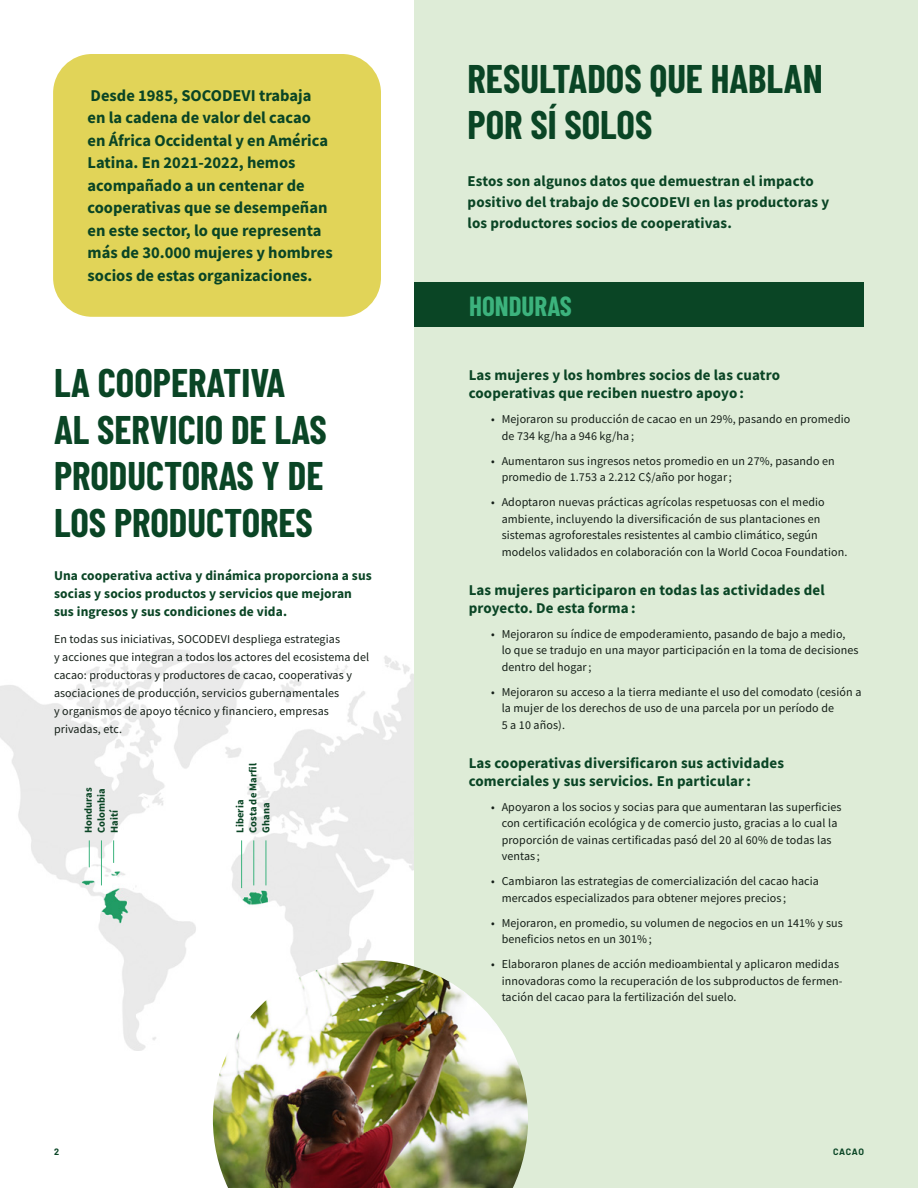
<style>
.page{position:relative;width:918px;height:1188px;background:#fff}
.page>*{position:absolute;margin:0;border:0;box-sizing:border-box;transform-origin:0 0}
.t1{font:700 39px/46.5px "Barlow Condensed";color:#0a4525}
.t2{font:700 27px "Barlow Condensed";color:#3cb37d}
.t3{font:700 16.5px/22.5px "Source Sans Pro";color:#0a4525}
.t4{font:700 15px/18px "Source Sans Pro";letter-spacing:.01em;color:#0a4525}
.t5{font:700 13.5px/18px "Source Sans Pro";letter-spacing:.01em;color:#0a4525}
.t6{font:12px/16.5px "Source Sans Pro";letter-spacing:.01em;color:#141e17}
.t7{font:700 10.5px/13px "Source Sans Pro";letter-spacing:.01em;color:#0a4525;text-align:justify}
.t8{font:700 9px "Barlow";letter-spacing:.06em;color:#0a4525}
</style>
<div class="page">
<img style="left:0;top:649px;width:414px;height:402px">
<div style="left:414px;top:0;width:504px;height:1188px;background:#deecd7"></div>
<hr style="left:241px;top:840px;width:1px;height:48px;background:#3cb37d">
<svg style="left:89px;top:840px;width:1px;height:27px"></svg>
<hr style="left:253px;top:840px;width:1px;height:45px;background:#3cb37d">
<hr style="left:101px;top:840px;width:1px;height:45px;background:#3cb37d">
<hr style="left:266px;top:840px;width:1px;height:45px;background:#3cb37d">
<svg style="left:113px;top:840px;width:1px;height:23px"></svg>
<div style="left:53px;top:54px;width:328px;height:263px;background:#e1d458;border-radius:39px"></div>
<div style="left:414px;top:282px;width:450px;height:45px;background:#0a4525"></div>
<img style="left:213px;top:960px;width:315px;height:228px">
<p class="t3" style="left:88px;top:84px;width:247px">Desde 1985, SOCODEVI trabaja<br>en la cadena de valor del cacao en África Occidental y en América<br>Latina. En 2021-2022, hemos acompañado a un centenar de cooperativas que se desempeñan en este sector, lo que representa más de 30.000 mujeres y hombres socios de estas organizaciones.</p>
<h1 class="t1" style="left:54px;top:358px;width:274px">LA COOPERATIVA<br>AL SERVICIO DE LAS<br>PRODUCTORAS Y DE<br>LOS PRODUCTORES</h1>
<p class="t5" style="left:54px;top:567px;width:319px">Una cooperativa activa y dinámica proporciona a sus socias y socios productos y servicios que mejoran sus ingresos y sus condiciones de vida.</p>
<p class="t6" style="left:54px;top:630px;width:317px;line-height:18px">En todas sus iniciativas, SOCODEVI despliega estrategias<br>y acciones que integran a todos los actores del ecosistema del cacao: productoras y productores de cacao, cooperativas y asociaciones de producción, servicios gubernamentales<br>y organismos de apoyo técnico y financiero, empresas privadas, etc.</p>
<p class="t7" style="left:82px;top:833px;width:47px;rotate:-90deg">Honduras Colombia Haití</p>
<p class="t7" style="left:233px;top:833px;width:71px;text-align:left;rotate:-90deg">Liberia<br>Costa de Marfil<br>Ghana</p>
<h1 class="t1" style="left:468px;top:54px;width:357px">RESULTADOS QUE HABLAN<br>POR SÍ SOLOS</h1>
<p class="t4" style="left:468px;top:170px;width:363px;line-height:21px">Estos son algunos datos que demuestran el impacto positivo del trabajo de SOCODEVI en las productoras y los productores socios de cooperativas.</p>
<h2 class="t2" style="left:469px;top:287px;width:104px">HONDURAS</h2>
<p class="t4" style="left:469px;top:366px;width:313px">Las mujeres y los hombres socios de las cuatro cooperativas que reciben nuestro apoyo :</p>
<p class="t6" style="left:502px;top:411px;width:350px;text-indent:-10px">• Mejoraron su producción de cacao en un 29%, pasando en promedio de 734 kg/ha a 946 kg/ha ;</p>
<p class="t6" style="left:502px;top:452px;width:335px;text-indent:-10px">• Aumentaron sus ingresos netos promedio en un 27%, pasando en promedio de 1.753 a 2.212 C$/año por hogar;</p>
<p class="t6" style="left:502px;top:494px;width:347px;text-indent:-10px">• Adoptaron nuevas prácticas agrícolas respetuosas con el medio ambiente, incluyendo la diversificación de sus plantaciones en sistemas agroforestales resistentes al cambio climático, según modelos validados en colaboración con la World Cocoa Foundation.</p>
<p class="t4" style="left:469px;top:581px;width:357px">Las mujeres participaron en todas las actividades del proyecto. De esta forma :</p>
<p class="t6" style="left:502px;top:625px;width:359px;text-indent:-10px">• Mejoraron su índice de empoderamiento, pasando de bajo a medio,<br>lo que se tradujo en una mayor participación en la toma de decisiones dentro del hogar;</p>
<p class="t6" style="left:502px;top:683px;width:361px;text-indent:-10px">• Mejoraron su acceso a la tierra mediante el uso del comodato (cesión a la mujer de los derechos de uso de una parcela por un período de<br>5 a 10 años).</p>
<p class="t4" style="left:469px;top:754px;width:317px">Las cooperativas diversificaron sus actividades comerciales y sus servicios. En particular:</p>
<p class="t6" style="left:502px;top:798px;width:341px;text-indent:-10px">• Apoyaron a los socios y socias para que aumentaran las superficies con certificación ecológica y de comercio justo, gracias a lo cual la proporción de vainas certificadas pasó del 20 al 60% de todas las ventas ;</p>
<p class="t6" style="left:502px;top:873px;width:319px;text-indent:-10px">• Cambiaron las estrategias de comercialización del cacao hacia mercados especializados para obtener mejores precios ;</p>
<p class="t6" style="left:502px;top:914px;width:343px;text-indent:-10px">• Mejoraron, en promedio, su volumen de negocios en un 141% y sus beneficios netos en un 301% ;</p>
<p class="t6" style="left:502px;top:956px;width:342px;text-indent:-10px">• Elaboraron planes de acción medioambiental y aplicaron medidas innovadoras como la recuperación de los subproductos de fermen&shy;tación del cacao para la fertilización del suelo.</p>
<p class="t8" style="left:54px;top:1145px;width:7px">2</p>
<p class="t8" style="left:833px;top:1145px;width:32px">CACAO</p>
</div>
